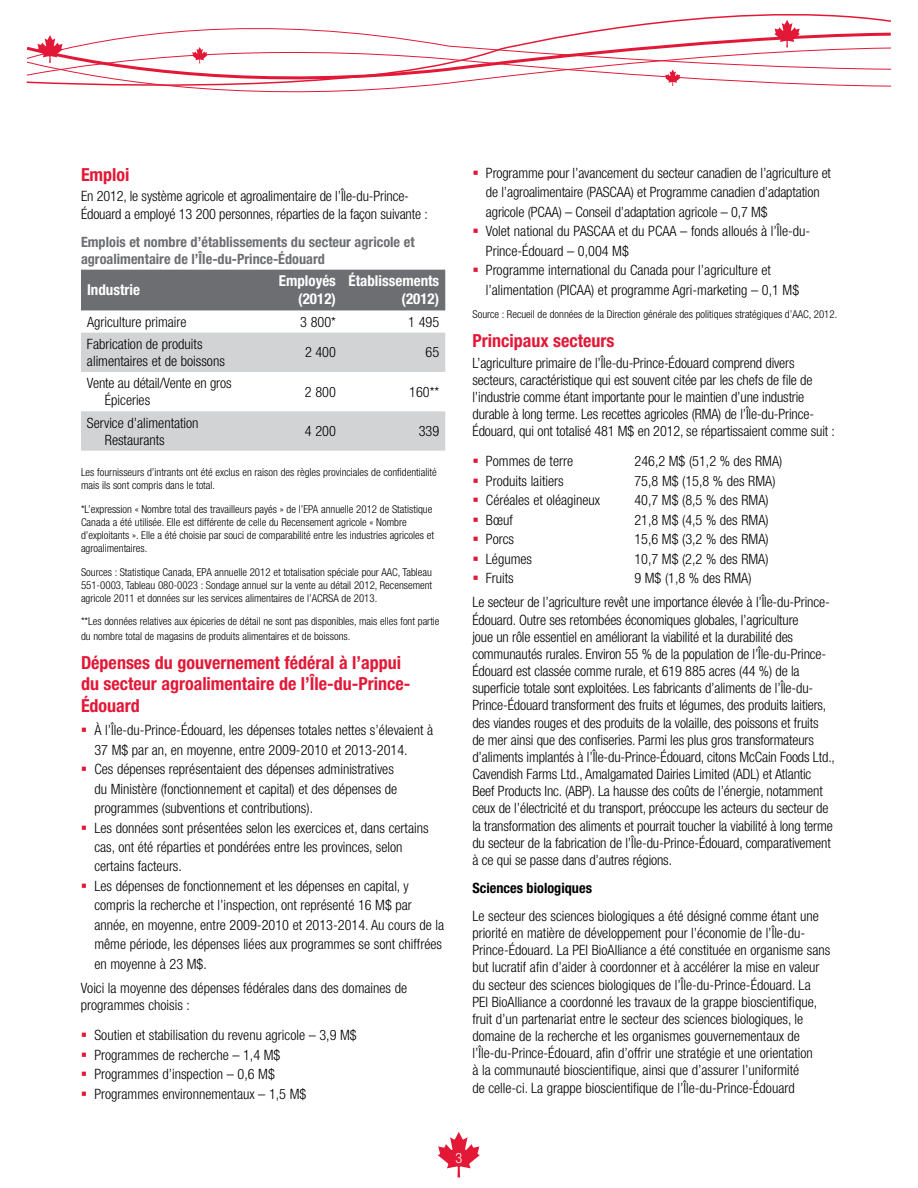
<style>
.page{position:relative;width:918px;height:1188px;background:#fff}
.page>*{position:absolute;margin:0;border:0;box-sizing:border-box;transform-origin:0 0}
.t1{font:700 condensed 18px/21.8px "Helvetica Neue LT Std";color:#e31837}
.t2{font:700 condensed 15px/18.1px "Helvetica Neue LT Std";color:#fff;text-align:right}
.t3{font:300 condensed 14.25px/17.1px "Helvetica Neue LT Std";color:#000}
.t4{font:700 condensed 14.25px/17.1px "Helvetica Neue LT Std";color:#6d6e71}
.t5{font:700 condensed 14.25px "Helvetica Neue LT Std";color:#000}
.t6{font:300 condensed 14.25px "Helvetica Neue LT Std";color:#fff}
.t7{font:300 condensed 10.8px/13.2px "Helvetica Neue LT Std";color:#000}
</style>
<div class="page">
<svg style="left:438px;top:1132px;width:42px;height:45px"></svg>
<svg style="left:203px;top:89px;width:184px;height:4px"></svg>
<svg style="left:26px;top:14px;width:866px;height:75px"></svg>
<div style="left:81px;top:270px;width:364px;height:40px;background:#6d6e71"></div>
<svg style="left:81px;top:333px;width:364px;height:118px"></svg>
<p class="t1" style="left:81px;top:163px;width:50px">Emploi</p>
<p class="t3" style="left:81px;top:188px;width:348px">En 2012, le système agricole et agroalimentaire de l’Île-du-Prince-<br>Édouard a employé 13 200 personnes, réparties de la façon suivante :</p>
<p class="t4" style="left:81px;top:233px;width:335px">Emplois et nombre d’établissements du secteur agricole et agroalimentaire de l’Île-du-Prince-Édouard</p>
<p class="t2" style="left:87px;top:281px;width:55px">Industrie</p>
<p class="t2" style="left:279px;top:272px;width:59px">Employés (2012)</p>
<p class="t2" style="left:349px;top:272px;width:92px">Établissements (2012)</p>
<p class="t3" style="left:87px;top:313px;width:101px">Agriculture primaire</p>
<p class="t3" style="left:300px;top:313px;width:37px">3 800*</p>
<p class="t3" style="left:408px;top:313px;width:32px">1 495</p>
<p class="t3" style="left:87px;top:335px;width:139px">Fabrication de produits alimentaires et de boissons</p>
<p class="t3" style="left:305px;top:344px;width:32px">2 400</p>
<p class="t3" style="left:426px;top:344px;width:15px">65</p>
<p class="t3" style="left:105px;top:374px;width:128px;text-indent:-18px">Vente au détail/Vente en gros<br>Épiceries</p>
<p class="t3" style="left:305px;top:383px;width:32px">2 800</p>
<p class="t3" style="left:409px;top:383px;width:32px">160**</p>
<p class="t3" style="left:105px;top:414px;width:95px;text-indent:-18px">Service d’alimentation<br>Restaurants</p>
<p class="t3" style="left:305px;top:422px;width:32px">4 200</p>
<p class="t3" style="left:419px;top:422px;width:22px">339</p>
<p class="t7" style="left:81px;top:466px;width:357px">Les fournisseurs d’intrants ont été exclus en raison des règles provinciales de confidentialité mais ils sont compris dans le total.</p>
<p class="t7" style="left:81px;top:502px;width:355px">*L’expression « Nombre total des travailleurs payés » de l’EPA annuelle 2012 de Statistique Canada a été utilisée. Elle est différente de celle du Recensement agricole « Nombre d’exploitants ». Elle a été choisie par souci de comparabilité entre les industries agricoles et agroalimentaires.</p>
<p class="t7" style="left:81px;top:565px;width:353px;text-align:justify">Sources : Statistique Canada, EPA annuelle 2012 et totalisation spéciale pour AAC, Tableau 551-0003, Tableau 080-0023 : Sondage annuel sur la vente au détail 2012, Recensement agricole 2011 et données sur les services alimentaires de l’ACRSA de 2013.</p>
<p class="t7" style="left:81px;top:614px;width:360px;line-height:15px">**Les données relatives aux épiceries de détail ne sont pas disponibles, mais elles font partie du nombre total de magasins de produits alimentaires et de boissons.</p>
<p class="t1" style="left:81px;top:651px;width:331px">Dépenses du gouvernement fédéral à l’appui du secteur agroalimentaire de l’Île-du-Prince-<br>Édouard</p>
<p class="t3" style="left:94px;top:720px;width:351px;line-height:19.5px">À l’Île-du-Prince-Édouard, les dépenses totales nettes s’élevaient à 37 M$ par an, en moyenne, entre 2009-2010 et 2013-2014.<br>Ces dépenses représentaient des dépenses administratives<br>du Ministère (fonctionnement et capital) et des dépenses de programmes (subventions et contributions).<br>Les données sont présentées selon les exercices et, dans certains cas, ont été réparties et pondérées entre les provinces, selon certains facteurs.<br>Les dépenses de fonctionnement et les dépenses en capital, y compris la recherche et l’inspection, ont représenté 16 M$ par année, en moyenne, entre 2009-2010 et 2013-2014. Au cours de la même période, les dépenses liées aux programmes se sont chiffrées en moyenne à 23 M$.</p>
<p class="t3" style="left:81px;top:979px;width:328px">Voici la moyenne des dépenses fédérales dans des domaines de programmes choisis :</p>
<p class="t3" style="left:94px;top:1025px;width:264px;line-height:19.5px">Soutien et stabilisation du revenu agricole – 3,9 M$ Programmes de recherche – 1,4 M$<br>Programmes d’inspection – 0,6 M$<br>Programmes environnementaux – 1,5 M$</p>
<p class="t3" style="left:486px;top:163px;width:347px;line-height:19.5px">Programme pour l’avancement du secteur canadien de l’agriculture et de l’agroalimentaire (PASCAA) et Programme canadien d’adaptation agricole (PCAA) – Conseil d’adaptation agricole – 0,7 M$<br>Volet national du PASCAA et du PCAA – fonds alloués à l’Île-du-Prince-Édouard – 0,004 M$<br>Programme international du Canada pour l’agriculture et l’alimentation (PICAA) et programme Agri-marketing – 0,1 M$</p>
<p class="t7" style="left:472px;top:308px;width:366px">Source : Recueil de données de la Direction générale des politiques stratégiques d’AAC, 2012.</p>
<p class="t1" style="left:472px;top:329px;width:144px">Principaux secteurs</p>
<p class="t3" style="left:472px;top:354px;width:364px">L’agriculture primaire de l’Île-du-Prince-Édouard comprend divers secteurs, caractéristique qui est souvent citée par les chefs de file de l’industrie comme étant importante pour le maintien d’une industrie durable à long terme. Les recettes agricoles (RMA) de l’Île-du-Prince-Édouard, qui ont totalisé 481 M$ en 2012, se répartissaient comme suit :</p>
<p class="t3" style="left:486px;top:453px;width:89px">Pommes de terre</p>
<p class="t3" style="left:634px;top:453px;width:149px">246,2 M$ (51,2 % des RMA)</p>
<p class="t3" style="left:486px;top:472px;width:79px">Produits laitiers</p>
<p class="t3" style="left:634px;top:472px;width:143px">75,8 M$ (15,8 % des RMA)</p>
<p class="t3" style="left:486px;top:492px;width:116px">Céréales et oléagineux</p>
<p class="t3" style="left:634px;top:492px;width:136px">40,7 M$ (8,5 % des RMA)</p>
<p class="t3" style="left:486px;top:511px;width:28px">Bœuf</p>
<p class="t3" style="left:634px;top:511px;width:136px">21,8 M$ (4,5 % des RMA)</p>
<p class="t3" style="left:486px;top:531px;width:30px">Porcs</p>
<p class="t3" style="left:634px;top:531px;width:136px">15,6 M$ (3,2 % des RMA)</p>
<p class="t3" style="left:486px;top:550px;width:48px">Légumes</p>
<p class="t3" style="left:634px;top:550px;width:136px">10,7 M$ (2,2 % des RMA)</p>
<p class="t3" style="left:486px;top:570px;width:29px">Fruits</p>
<p class="t3" style="left:472px;top:566px;width:359px;line-height:24px;text-indent:162px">9 M$ (1,8 % des RMA)<br>Le secteur de l’agriculture revêt une importance élevée à l’Île-du-Prince-</p>
<p class="t3" style="left:472px;top:611px;width:364px">Édouard. Outre ses retombées économiques globales, l’agriculture<br>joue un rôle essentiel en améliorant la viabilité et la durabilité des communautés rurales. Environ 55 % de la population de l’Île-du-Prince-Édouard est classée comme rurale, et 619 885 acres (44 %) de la superficie totale sont exploitées. Les fabricants d’aliments de l’Île-du-Prince-Édouard transforment des fruits et légumes, des produits laitiers, des viandes rouges et des produits de la volaille, des poissons et fruits<br>de mer ainsi que des confiseries. Parmi les plus gros transformateurs d’aliments implantés à l’Île-du-Prince-Édouard, citons McCain Foods Ltd., Cavendish Farms Ltd., Amalgamated Dairies Limited (ADL) et Atlantic Beef Products Inc. (ABP). La hausse des coûts de l’énergie, notamment ceux de l’électricité et du transport, préoccupe les acteurs du secteur de la transformation des aliments et pourrait toucher la viabilité à long terme du secteur de la fabrication de l’Île-du-Prince-Édouard, comparativement à ce qui se passe dans d’autres régions.</p>
<p class="t5" style="left:472px;top:879px;width:121px">Sciences biologiques</p>
<p class="t3" style="left:472px;top:907px;width:359px">Le secteur des sciences biologiques a été désigné comme étant une priorité en matière de développement pour l’économie de l’Île-du-Prince-Édouard. La PEI BioAlliance a été constituée en organisme sans but lucratif afin d’aider à coordonner et à accélérer la mise en valeur du secteur des sciences biologiques de l’Île-du-Prince-Édouard. La<br>PEI BioAlliance a coordonné les travaux de la grappe bioscientifique, fruit d’un partenariat entre le secteur des sciences biologiques, le domaine de la recherche et les organismes gouvernementaux de l’Île-du-Prince-Édouard, afin d’offrir une stratégie et une orientation<br>à la communauté bioscientifique, ainsi que d’assurer l’uniformité<br>de celle-ci. La grappe bioscientifique de l’Île-du-Prince-Édouard</p>
<p class="t6" style="left:455px;top:1149px;width:8px">3</p>
</div>
